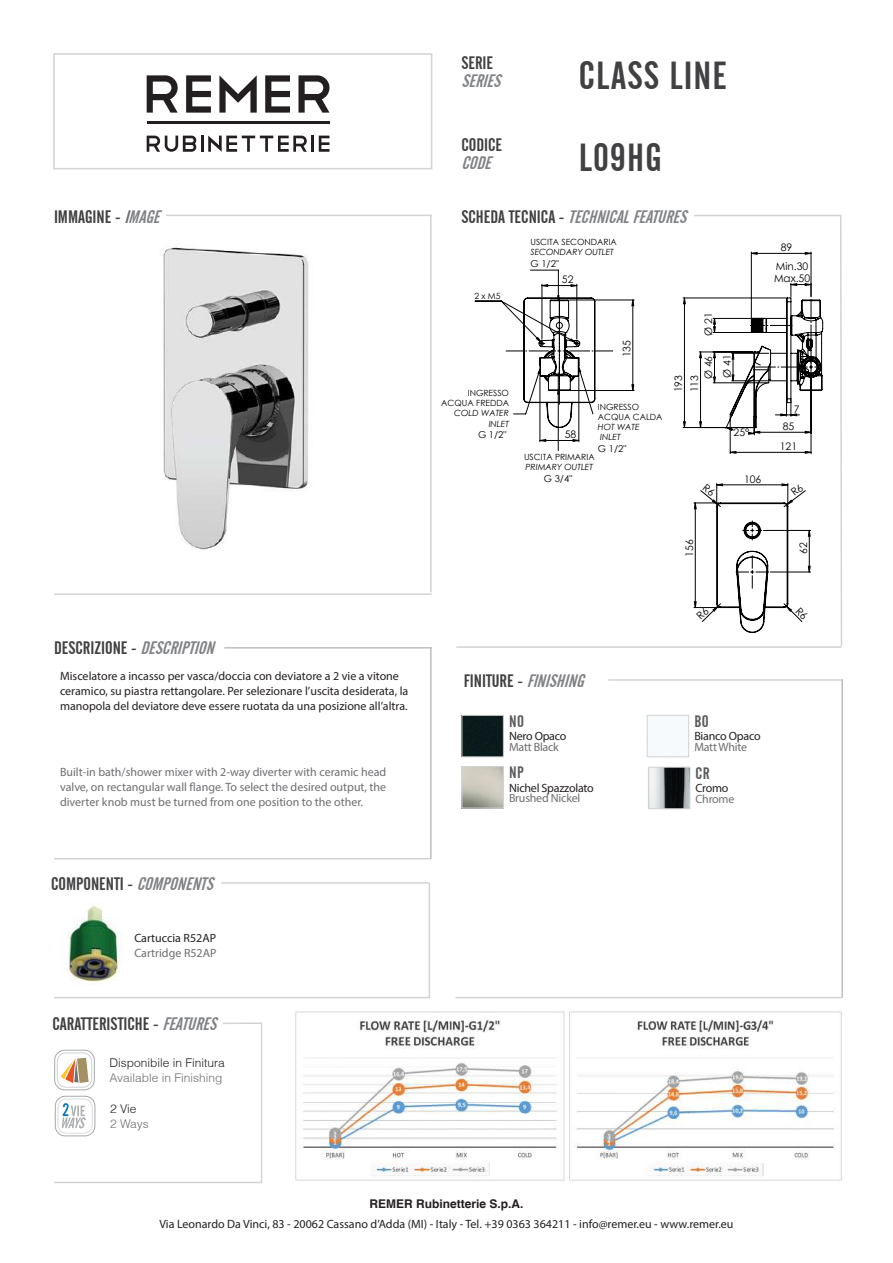
<style>
.page{position:relative;width:893px;height:1263px;background:#fff}
.page>*{position:absolute;margin:0;border:0;box-sizing:border-box;transform-origin:0 0}
.t1{font:39px/81.8px "Alternate Gothic No 2 BT";letter-spacing:.03em;color:#414042}
.t2{font:18px "Alternate Gothic No 2 BT";color:#414042}
.t3{font:italic 18px "Alternate Gothic No 2 BT";color:#808285}
.t4{font:16.5px "Alternate Gothic No 2 BT";letter-spacing:.03em;color:#58595b}
.t5{font:12px/15px "Myriad Pro";color:#231f20}
.t6{font:12px/15px "Myriad Pro";color:#6d6e71;text-align:justify}
.t7{font:12px "Myriad Pro";letter-spacing:-.02em;color:#231f20}
.t8{font:12px "Myriad Pro";letter-spacing:-.02em;color:#6d6e71}
.t9{font:300 12px "Helvetica";color:#231f20}
.t10{font:300 12px "Helvetica";color:#6d6e71}
.t11{font:700 12px "Helvetica";color:#231f20}
.t12{font:10.35px/12.5px "Century Gothic";color:#000}
.t13{font:9.45px "Century Gothic";color:#000}
.t14{font:8.55px/10.2px "Century Gothic";color:#000}
.t15{font:italic 8.55px/10.2px "Century Gothic";color:#000}
.s1{font-style:italic;color:#6d6e71}
.s2{font-style:italic;color:#808285}
.s3{font-style:normal;color:#414042}
</style>
<div class="page">
<hr style="left:224px;top:647px;width:208px;height:1px;background:#bcbec0">
<hr style="left:694px;top:215px;width:147px;height:1px;background:#d1d3d4">
<hr style="left:456px;top:646px;width:385px;height:2px;background:#d1d3d4">
<hr style="left:166px;top:215px;width:266px;height:1px;background:#d1d3d4">
<hr style="left:54px;top:858px;width:378px;height:1px;background:#d1d3d4">
<hr style="left:54px;top:593px;width:378px;height:2px;background:#d1d3d4">
<hr style="left:430px;top:647px;width:2px;height:212px;background:#bcbec0">
<hr style="left:430px;top:215px;width:2px;height:377px;background:#d1d3d4">
<svg style="left:839px;top:214px;width:4px;height:434px"></svg>
<hr style="left:811px;top:252px;width:1px;height:45px;background:#000">
<hr style="left:751px;top:252px;width:1px;height:66px;background:#000">
<hr style="left:892px;top:325px;width:1px;height:42px;background:#000">
<hr style="left:850px;top:298px;width:1px;height:105px;background:#000">
<svg style="left:751px;top:252px;width:60px;height:3px"></svg>
<svg style="left:558px;top:297px;width:253px;height:156px"></svg>
<svg style="left:632px;top:300px;width:2px;height:91px"></svg>
<svg style="left:683px;top:283px;width:141px;height:145px"></svg>
<svg style="left:475px;top:270px;width:138px;height:181px"></svg>
<hr style="left:608px;top:679px;width:233px;height:2px;background:#d1d3d4">
<div style="left:53px;top:53px;width:379px;height:116px;border:2px solid #d1d3d4"></div>
<svg style="left:147px;top:75px;width:31px;height:38px"></svg>
<svg style="left:186px;top:75px;width:25px;height:38px"></svg>
<svg style="left:219px;top:75px;width:38px;height:38px"></svg>
<svg style="left:265px;top:75px;width:25px;height:38px"></svg>
<svg style="left:298px;top:75px;width:31px;height:38px"></svg>
<svg style="left:147px;top:136px;width:49px;height:16px"></svg>
<hr style="left:201px;top:136px;width:3px;height:16px;background:#231f20">
<svg style="left:208px;top:136px;width:99px;height:16px"></svg>
<hr style="left:311px;top:136px;width:3px;height:16px;background:#231f20">
<svg style="left:319px;top:136px;width:10px;height:16px"></svg>
<hr style="left:147px;top:122px;width:182px;height:2px;background:#231f20">
<hr style="left:223px;top:1022px;width:39px;height:2px;background:#d1d3d4">
<hr style="left:221px;top:882px;width:208px;height:2px;background:#d1d3d4">
<hr style="left:54px;top:997px;width:376px;height:1px;background:#d1d3d4">
<hr style="left:54px;top:1182px;width:208px;height:1px;background:#d1d3d4">
<hr style="left:429px;top:883px;width:1px;height:115px;background:#d1d3d4">
<hr style="left:261px;top:1024px;width:1px;height:158px;background:#d1d3d4">
<svg style="left:59px;top:1055px;width:31px;height:30px"></svg>
<div style="left:57px;top:1052px;width:35px;height:36px;border:1px solid #d1d3d4;border-radius:9px"></div>
<div style="left:54px;top:1050px;width:41px;height:40px;border:1px solid #a7a9ac;border-radius:10px"></div>
<hr style="left:456px;top:997px;width:385px;height:1px;background:#d1d3d4">
<hr style="left:841px;top:679px;width:2px;height:319px;background:#bcbec0">
<img style="left:67px;top:904px;width:54px;height:78px">
<div style="left:57px;top:1098px;width:36px;height:36px;border:1px solid #dcddde;border-radius:9px"></div>
<div style="left:55px;top:1096px;width:40px;height:40px;border:1px solid #a7a9ac;border-radius:10px"></div>
<svg style="left:62px;top:1103px;width:24px;height:25px"></svg>
<img style="left:463px;top:717px;width:39px;height:38px">
<div style="left:461px;top:715px;width:43px;height:42px;border:1px solid #d1d3d4"></div>
<img style="left:650px;top:718px;width:37px;height:35px">
<div style="left:647px;top:715px;width:42px;height:42px;border:1px solid #d1d3d4"></div>
<div style="left:461px;top:766px;width:43px;height:42px;border:1px solid #d1d3d4"></div>
<img style="left:650px;top:769px;width:38px;height:38px">
<div style="left:648px;top:767px;width:42px;height:42px;border:1px solid #d1d3d4"></div>
<img style="left:163px;top:247px;width:146px;height:303px">
<hr style="left:763px;top:530px;width:48px;height:1px;background:#000">
<hr style="left:770px;top:572px;width:41px;height:1px;background:#000">
<img style="left:295px;top:1011px;width:270px;height:170px">
<img style="left:569px;top:1011px;width:273px;height:170px">
<svg style="left:693px;top:483px;width:117px;height:150px"></svg>
<h2 class="t2" style="left:461px;top:56px;width:33px">SERIE</h2>
<h2 class="t3" style="left:461px;top:74px;width:45px">SERIES</h2>
<h2 class="t2" style="left:461px;top:138px;width:42px">CODICE</h2>
<h2 class="t3" style="left:461px;top:156px;width:35px">CODE</h2>
<h1 class="t1" style="left:579px;top:38px;width:150px">CLASS LINE<br>L09HG</h1>
<h2 class="t2" style="left:54px;top:210px;width:111px">IMMAGINE - <span class="s1">I</span><span class="s2">MAGE</span></h2>
<h2 class="t3" style="left:461px;top:210px;width:231px"><span class="s3">SCHEDA TECNICA -</span> TECHNICAL FEATURES</h2>
<p class="t14" style="left:530px;top:237px;width:88px">USCITA SECONDARIA</p>
<p class="t15" style="left:530px;top:247px;width:85px">SECONDARY OUTLET</p>
<p class="t13" style="left:530px;top:260px;width:30px">G 1/2"</p>
<p class="t14" style="left:474px;top:291px;width:28px">2 x M5</p>
<p class="t14" style="left:441px;top:388px;width:69px;text-align:right">INGRESSO<br>ACQUA FREDDA</p>
<p class="t15" style="left:454px;top:408px;width:56px;text-align:right">COLD WATER<br>INLET</p>
<p class="t13" style="left:478px;top:431px;width:30px">G 1/2"</p>
<p class="t12" style="left:562px;top:274px;width:13px">52</p>
<p class="t12" style="left:621px;top:357px;width:19px;rotate:-90deg">135</p>
<p class="t12" style="left:703px;top:336px;width:25px;rotate:-90deg">Ø 21</p>
<p class="t12" style="left:673px;top:392px;width:19px;rotate:-90deg">193</p>
<p class="t12" style="left:688px;top:379px;width:25px;line-height:14px;text-indent:-13px;rotate:-90deg">113<br>Ø 46</p>
<p class="t12" style="left:721px;top:378px;width:25px;rotate:-90deg">Ø 41</p>
<p class="t14" style="left:598px;top:402px;width:66px">INGRESSO<br>ACQUA CALDA</p>
<p class="t15" style="left:598px;top:422px;width:43px">HOT WATE<br>INLET</p>
<p class="t13" style="left:598px;top:444px;width:30px">G 1/2"</p>
<p class="t12" style="left:565px;top:429px;width:13px">58</p>
<p class="t12" style="left:734px;top:427px;width:17px">25°</p>
<p class="t14" style="left:524px;top:452px;width:72px">USCITA PRIMARIA</p>
<p class="t15" style="left:526px;top:462px;width:69px">PRIMARY OUTLET</p>
<p class="t13" style="left:544px;top:474px;width:30px">G 3/4"</p>
<p class="t12" style="left:744px;top:473px;width:19px">106</p>
<p class="t12" style="left:781px;top:241px;width:13px">89</p>
<p class="t12" style="left:774px;top:260px;width:38px">Min.30<br>Max.50</p>
<p class="t12" style="left:794px;top:403px;width:7px">7</p>
<p class="t12" style="left:780px;top:417px;width:19px;line-height:20.1px">85<br>121</p>
<p class="t12" style="left:683px;top:557px;width:19px;rotate:-90deg">156</p>
<p class="t12" style="left:797px;top:554px;width:13px;rotate:-90deg">62</p>
<h2 class="t2" style="left:54px;top:641px;width:166px">DESCRIZIONE - <span class="s2">DESCRIPTION</span></h2>
<p class="t5" style="left:60px;top:669px;width:350px">Miscelatore a incasso per vasca/doccia con deviatore a 2 vie a vitone ceramico, su piastra rettangolare. Per selezionare l’uscita desiderata, la manopola del deviatore deve essere ruotata da una posizione all’altra.</p>
<p class="t6" style="left:60px;top:766px;width:328px">Built-in bath/shower mixer with 2-way diverter with ceramic head valve, on rectangular wall flange. To select the desired output, the diverter knob must be turned from one position to the other.</p>
<h2 class="t2" style="left:51px;top:876px;width:168px">COMPONENTI - <span class="s2">COMPONENTS</span></h2>
<p class="t5" style="left:134px;top:931px;width:83px">Cartuccia R52AP</p>
<p class="t6" style="left:134px;top:946px;width:84px">Cartridge R52AP</p>
<h2 class="t2" style="left:52px;top:1017px;width:170px">CARATTERISTICHE - <span class="s2">FEATURES</span></h2>
<p class="t9" style="left:109px;top:1058px;width:117px">Disponibile in Finitura</p>
<p class="t10" style="left:109px;top:1073px;width:115px">Available in Finishing</p>
<p class="t9" style="left:110px;top:1104px;width:28px">2 Vie</p>
<p class="t10" style="left:110px;top:1119px;width:40px">2 Ways</p>
<h2 class="t2" style="left:464px;top:674px;width:125px">FINITURE - <span class="s2">FINISHING</span></h2>
<h3 class="t4" style="left:509px;top:715px;width:16px">NO</h3>
<p class="t7" style="left:509px;top:732px;width:59px">Nero Opaco</p>
<p class="t8" style="left:509px;top:742px;width:51px">Matt Black</p>
<h3 class="t4" style="left:509px;top:766px;width:16px">NP</h3>
<p class="t7" style="left:509px;top:783px;width:86px">Nichel Spazzolato</p>
<p class="t8" style="left:509px;top:794px;width:73px">Brushed Nickel</p>
<h3 class="t4" style="left:694px;top:715px;width:16px">BO</h3>
<p class="t7" style="left:694px;top:732px;width:68px">Bianco Opaco</p>
<p class="t8" style="left:694px;top:742px;width:54px">Matt White</p>
<h3 class="t4" style="left:695px;top:767px;width:16px">CR</h3>
<p class="t5" style="left:695px;top:782px;width:34px">Cromo</p>
<p class="t6" style="left:695px;top:792px;width:40px">Chrome</p>
<p class="t11" style="left:369px;top:1199px;width:156px">REMER Rubinetterie S.p.A.</p>
<p class="t5" style="left:159px;top:1217px;width:576px">Via Leonardo Da Vinci, 83 - 20062 Cassano d’Adda (MI) - Italy - Tel. +39 0363 364211 - info@remer.eu - www.remer.eu</p>
</div>
